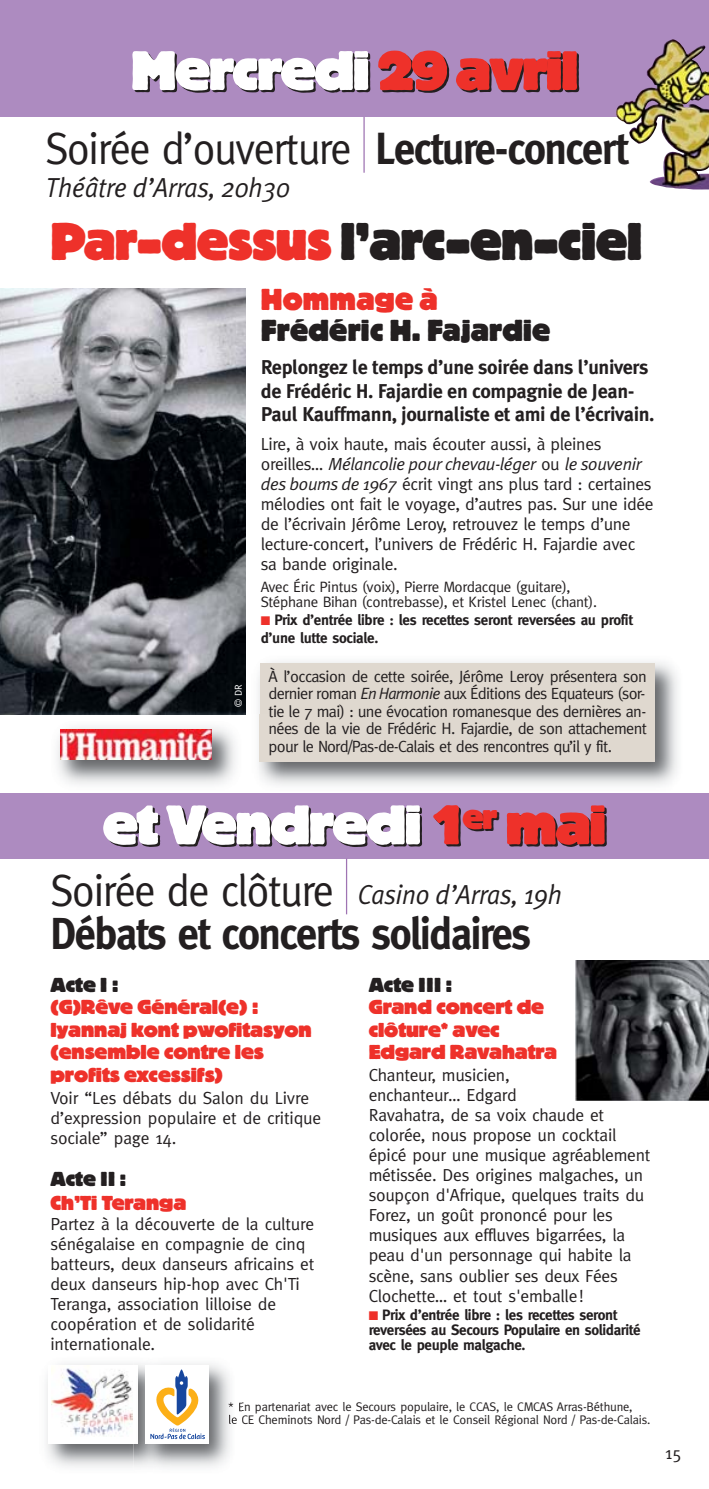
<style>
.page{position:relative;width:709px;height:1489px;background:#fff}
.page>*{position:absolute;margin:0;border:0;box-sizing:border-box;transform-origin:0 0}
.t1{font:800 55px "Block BE";letter-spacing:-.03em;color:#231f20}
.t2{font:800 52.5px "Block BE";letter-spacing:-.015em;color:#231f20;scale:.94 1}
.t3{font:45px "Meta";letter-spacing:-.035em;color:#231f20;scale:.94 1}
.t4{font:700 45px "Meta";letter-spacing:-.035em;color:#231f20;scale:.94 1}
.t5{font:800 30px "Block BE";letter-spacing:.01em;color:#231f20;scale:.94 1}
.t6{font:800 30px "Block BE";letter-spacing:.01em;color:#ee312a;scale:.94 1}
.t7{font:italic 27.5px "Meta Plus Normal";letter-spacing:-.005em;color:#231f20;scale:.94 1}
.t8{font:800 20px/22.5px "Block BE";letter-spacing:-.005em;color:#ee312a}
.t9{font:700 20px/23.8px "Meta Plus";letter-spacing:-.02em;color:#231f20}
.t10{font:800 20px "Block BE";letter-spacing:-.005em;color:#231f20}
.t11{font:17.5px/20px "Meta";letter-spacing:-.015em;color:#231f20}
.t12{font:italic 17.5px "Meta Plus Normal";letter-spacing:-.02em;color:#231f20}
.t13{font:16.25px/17.5px "Meta";letter-spacing:-.04em;color:#231f20;text-align:justify}
.t14{font:700 15px/15px "Meta";letter-spacing:-.025em;color:#231f20}
.t15{font:15px/15px "Meta";letter-spacing:-.02em;color:#231f20}
.t16{font:12.5px/12.5px "Meta";letter-spacing:-.015em;color:#231f20}
.t17{font:10px "Meta";color:#fff}
.s1{color:#ee312a}
.s2{font-weight:700}
.s3{font-family:"Meta";font-style:normal}
.s4{font-family:"Meta Plus Normal";font-style:italic}
.s5{font-family:"Meta";font-style:normal;font-size:45px}
</style>
<div class="page">
<img style="left:258px;top:662px;width:420px;height:124px">
<div style="left:260px;top:663px;width:394px;height:98px;background:#dfd8cf"></div>
<div style="left:0;top:0;width:709px;height:117px;background:#ad8bc0"></div>
<img style="left:616px;top:39px;width:93px;height:151px">
<div style="left:0;top:793px;width:709px;height:65px;background:#ad8bc0"></div>
<img style="left:57px;top:714px;width:223px;height:72px">
<img style="left:60px;top:729px;width:152px;height:30px">
<hr style="left:363px;top:117px;width:2px;height:56px;background:#9f74b3">
<hr style="left:346px;top:858px;width:1px;height:56px;background:#9f74b3">
<img style="left:0;top:289px;width:246px;height:425px">
<img style="left:46px;top:1363px;width:191px;height:104px">
<div style="left:49px;top:1365px;width:88px;height:78px;background:#fff"></div>
<img style="left:51px;top:1368px;width:82px;height:68px">
<img style="left:134px;top:1363px;width:36px;height:104px">
<img style="left:134px;top:1365px;width:1px;height:78px">
<svg style="left:228px;top:1402px;width:13px;height:21px"></svg>
<div style="left:145px;top:1364px;width:63px;height:79px;background:#fff"></div>
<svg style="left:150px;top:1369px;width:55px;height:69px"></svg>
<img style="left:576px;top:960px;width:133px;height:140px">
<h1 class="t1" style="left:133px;top:53px;width:447px">Mercredi<span class="s1">29 avril</span></h1>
<h3 class="t3" style="left:46px;top:131px;width:621px">Soirée d’ouverture <span class="s2">Lecture-concert</span></h3>
<h3 class="t7" style="left:46px;top:176px;width:261px">Théâtre d’Arras, 20h30</h3>
<h2 class="t2" style="left:51px;top:223px;width:631px"><span class="s1">Par-dessus</span> l’arc-en-ciel</h2>
<h3 class="t6" style="left:261px;top:288px;width:190px">Hommage à</h3>
<h3 class="t5" style="left:261px;top:320px;width:310px">Frédéric H. Fajardie</h3>
<p class="t17" style="left:234px;top:707px;width:25px;rotate:-90deg">© DR</p>
<p class="t9" style="left:261px;top:356px;width:395px">Replongez le temps d’une soirée dans l’univers de Frédéric H. Fajardie en compagnie de Jean-<br>Paul Kauffmann, journaliste et ami de l’écrivain.</p>
<p class="t11" style="left:261px;top:435px;width:342px">Lire, à voix haute, mais écouter aussi, à pleines</p>
<p class="t12" style="left:261px;top:457px;width:382px"><span class="s3">oreilles…</span> Mélancolie pour chevau-léger <span class="s3">ou</span> le souvenir</p>
<p class="t11" style="left:261px;top:475px;width:394px"><span class="s4">des boums de 1967</span> écrit vingt ans plus tard : certaines mélodies ont fait le voyage, d’autres pas. Sur une idée de l’écrivain Jérôme Leroy, retrouvez le temps d’une lecture-concert, l’univers de Frédéric H. Fajardie avec sa bande originale.</p>
<p class="t15" style="left:261px;top:580px;width:338px">Avec Éric Pintus (voix), Pierre Mordacque (guitare),<br>Stéphane Bihan (contrebasse), et Kristel Lenec (chant).</p>
<p class="t14" style="left:261px;top:612px;width:374px;line-height:17.5px"><span class="s1">■</span> Prix d’entrée libre : les recettes seront reversées au profit d’une lutte sociale.</p>
<p class="t13" style="left:268px;top:668px;width:380px">À l’occasion de cette soirée, Jérôme Leroy présentera son dernier roman <span class="s4">En Harmonie</span> aux Éditions des Equateurs (sor&shy;tie le 7 mai) : une évocation romanesque des dernières an&shy;nées de la vie de Frédéric H. Fajardie, de son attachement pour le Nord/Pas-de-Calais et des rencontres qu’il y fit.</p>
<h1 class="t1" style="left:105px;top:807px;width:505px">et Vendredi 1<sup>er</sup> mai</h1>
<h3 class="t7" style="left:51px;top:884px;width:545px"><span class="s5">Soirée de clôture</span> Casino d’Arras, 19h</h3>
<h3 class="t4" style="left:51px;top:915px;width:512px">Débats et concerts solidaires</h3>
<p class="t10" style="left:50px;top:977px;width:70px">Acte I :</p>
<p class="t8" style="left:50px;top:996px;width:263px">(G)Rêve Général(e) : lyannaj kont pwofitasyon (ensemble contre les profits excessifs)</p>
<p class="t11" style="left:50px;top:1089px;width:272px">Voir “Les débats du Salon du Livre d’expression populaire et de critique sociale” page 14.</p>
<p class="t10" style="left:50px;top:1171px;width:78px">Acte II :</p>
<p class="t8" style="left:50px;top:1192px;width:137px">Ch’Ti Teranga</p>
<p class="t11" style="left:50px;top:1215px;width:265px">Partez à la découverte de la culture sénégalaise en compagnie de cinq batteurs, deux danseurs africains et deux danseurs hip-hop avec Ch'Ti<br>Teranga, association lilloise de coopération et de solidarité internationale.</p>
<p class="t10" style="left:369px;top:977px;width:86px">Acte III :</p>
<p class="t8" style="left:369px;top:996px;width:190px">Grand concert de clôture* avec<br>Edgard Ravahatra</p>
<p class="t11" style="left:369px;top:1066px;width:283px">Chanteur, musicien,<br>enchanteur… Edgard<br>Ravahatra, de sa voix chaude et colorée, nous propose un cocktail épicé pour une musique agréablement métissée. Des origines malgaches, un soupçon d'Afrique, quelques traits du<br>Forez, un goût prononcé pour les musiques aux effluves bigarrées, la peau d'un personnage qui habite la scène, sans oublier ses deux Fées<br>Clochette… et tout s'emballe!</p>
<p class="t14" style="left:369px;top:1307px;width:273px"><span class="s1">■</span> Prix d’entrée libre : les recettes seront reversées au Secours Populaire en solidarité avec le peuple malgache.</p>
<p class="t16" style="left:228px;top:1401px;width:424px">* En partenariat avec le Secours populaire, le CCAS, le CMCAS Arras-Béthune,<br>le CE Cheminots Nord / Pas-de-Calais et le Conseil Régional Nord / Pas-de-Calais.</p>
<p class="t11" style="left:665px;top:1443px;width:18px">15</p>
</div>
